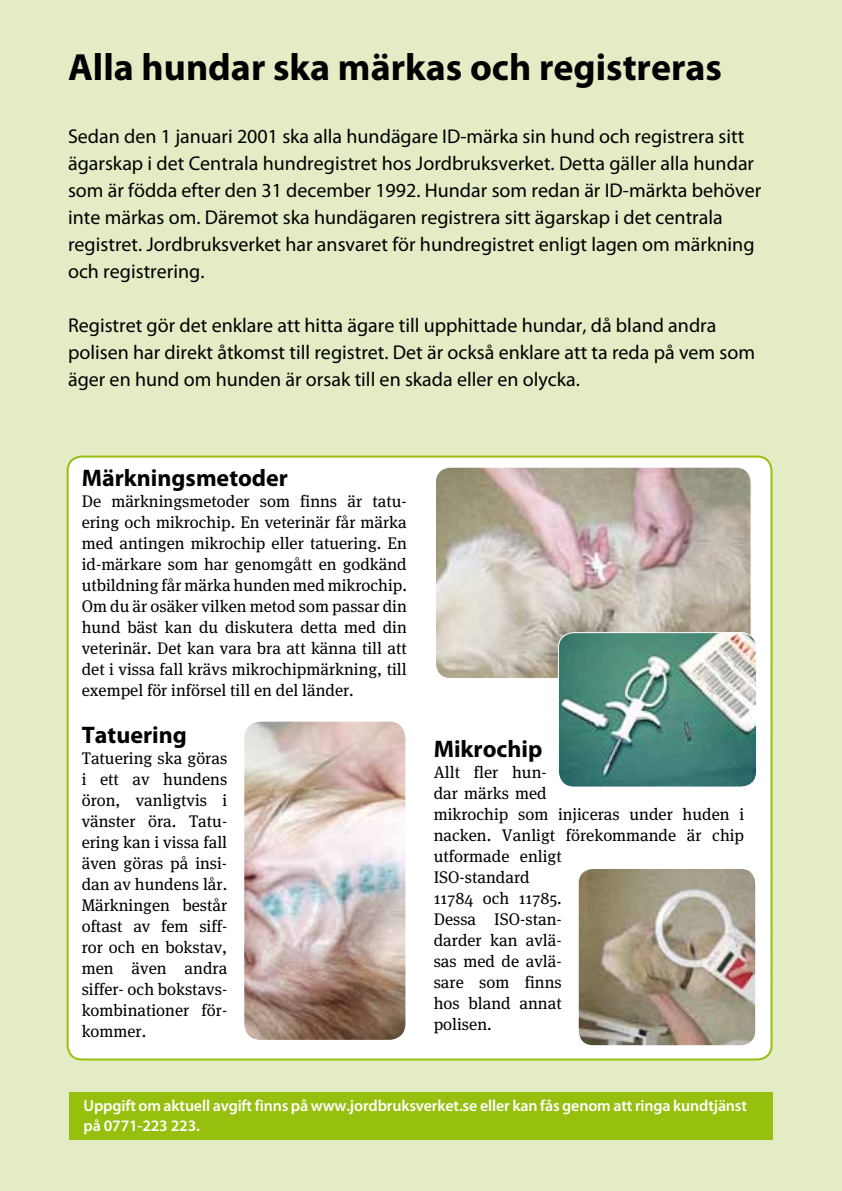
<style>
.page{position:relative;width:842px;height:1191px;background:#e3ecc5}
.page>*{position:absolute;margin:0;border:0;box-sizing:border-box;transform-origin:0 0}
.t1{font:700 38px "Myriad Pro";color:#000}
.t2{font:700 24px "Myriad Pro";color:#000}
.t3{font:20px/27px "Myriad Pro";color:#000}
.t4{font:16.8px/21px "Meta Serif OT";color:#000;text-align:justify}
.t5{font:600 16px/20px "Myriad Pro";letter-spacing:-.01em;color:#fff}
</style>
<div class="page">
<div style="left:68px;top:456px;width:703px;height:603px;background:#fff;border-radius:14px"></div>
<img style="left:244px;top:721px;width:161px;height:319px">
<img style="left:437px;top:469px;width:312px;height:208px">
<div style="left:435px;top:467px;width:316px;height:212px;border:1px solid #fff;border-radius:15px"></div>
<img style="left:558px;top:632px;width:199px;height:155px">
<div style="left:558px;top:632px;width:199px;height:155px;border:1px solid #fff;border-radius:16px"></div>
<img style="left:579px;top:869px;width:176px;height:176px">
<div style="left:69px;top:1092px;width:704px;height:48px;background:#97bf0d"></div>
<h1 class="t1" style="left:68px;top:42px;width:656px">Alla hundar ska märkas och registreras</h1>
<p class="t3" style="left:68px;top:122px;width:695px">Sedan den 1 januari 2001 ska alla hundägare ID-märka sin hund och registrera sitt ägarskap i det Centrala hundregistret hos Jordbruksverket. Detta gäller alla hundar som är födda efter den 31 december 1992. Hundar som redan är ID-märkta behöver inte märkas om. Däremot ska hundägaren registrera sitt ägarskap i det centrala registret. Jordbruksverket har ansvaret för hundregistret enligt lagen om märkning och registrering.</p>
<p class="t3" style="left:68px;top:311px;width:689px">Registret gör det enklare att hitta ägare till upphittade hundar, då bland andra polisen har direkt åtkomst till registret. Det är också enklare att ta reda på vem som äger en hund om hunden är orsak till en skada eller en olycka.</p>
<h2 class="t2" style="left:82px;top:462px;width:208px">Märkningsmetoder</h2>
<p class="t4" style="left:82px;top:491px;width:327px">De märkningsmetoder som finns är tatu&shy;ering och mikrochip. En veterinär får märka med antingen mikrochip eller tatuering. En id-märkare som har genomgått en godkänd utbildning får märka hunden med mikrochip.<br>Om du är osäker vilken metod som passar din hund bäst kan du diskutera detta med din veterinär. Det kan vara bra att känna till att det i vissa fall krävs mikrochipmärkning, till exempel för införsel till en del länder.</p>
<h2 class="t2" style="left:82px;top:719px;width:107px">Tatuering</h2>
<p class="t4" style="left:82px;top:748px;width:147px">Tatuering ska göras i ett av hundens öron, vanligtvis i vänster öra. Tatu&shy;ering kan i vissa fall även göras på insi&shy;dan av hundens lår.<br>Märkningen består oftast av fem siff&shy;ror och en bokstav, men även andra siffer- och bokstavs&shy;kombinationer för&shy;kommer.</p>
<h2 class="t2" style="left:434px;top:733px;width:110px">Mikrochip</h2>
<p class="t4" style="left:434px;top:762px;width:312px;text-align:left">Allt fler hun-<br>dar märks med<br>mikrochip som injiceras under huden i nacken. Vanligt förekommande är chip utformade enligt<br>ISO-standard<br>11784 och 11785.<br>Dessa ISO-stan-<br>darder kan avlä-<br>sas med de avlä-<br>sare som finns<br>hos bland annat<br>polisen.</p>
<p class="t5" style="left:84px;top:1095px;width:665px">Uppgift om aktuell avgift finns på www.jordbruksverket.se eller kan fås genom att ringa kundtjänst på 0771-223 223.</p>
</div>
